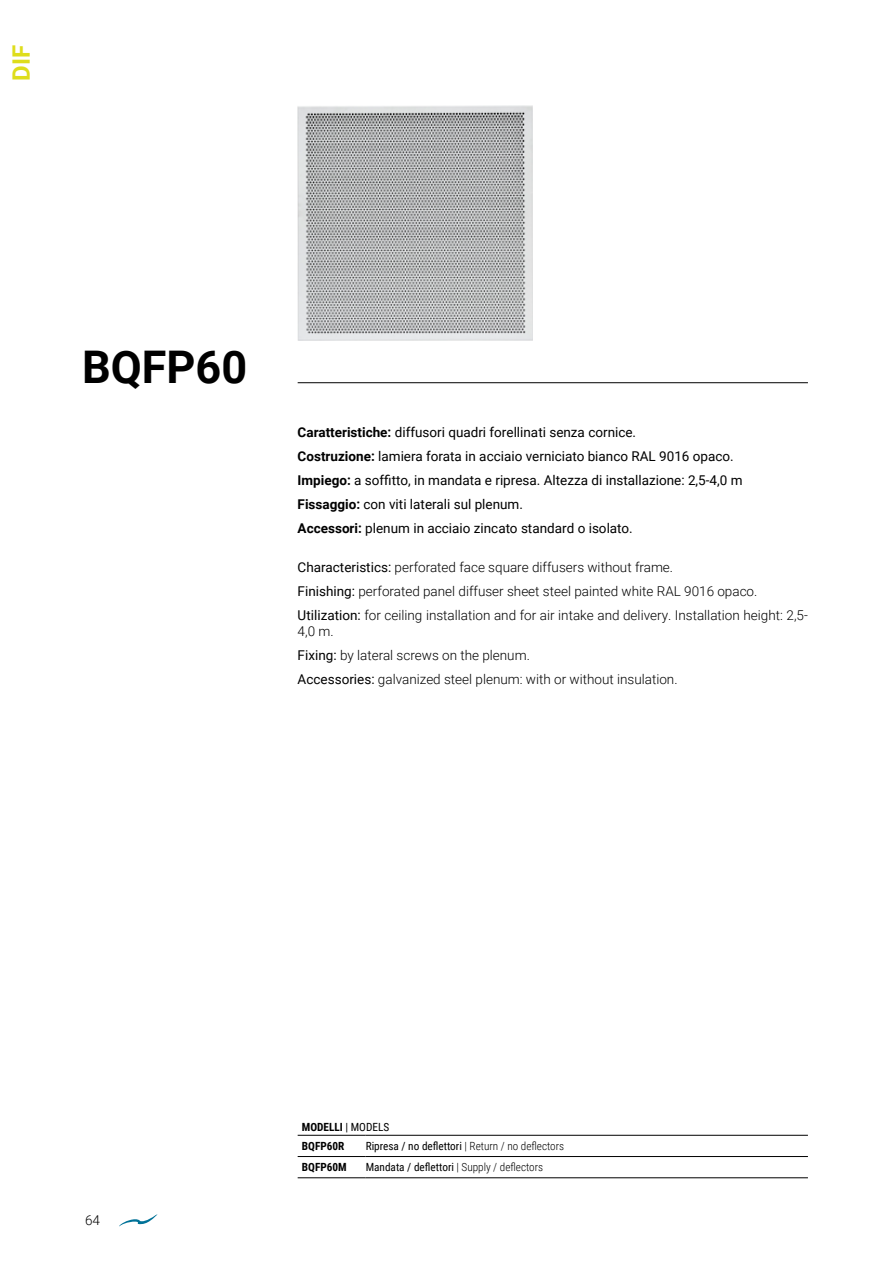
<style>
.page{position:relative;width:893px;height:1263px;background:#fff}
.page>*{position:absolute;margin:0;border:0;box-sizing:border-box;transform-origin:0 0}
.t1{font:700 45px "Roboto";color:#000}
.t2{font:700 24px "Roboto";color:#dedd1b}
.t3{font:300 13.5px/24px "Roboto";color:#000}
.t4{font:13.5px/24px "Roboto";color:#000}
.t5{font:11.25px "Roboto Condensed";color:#000}
.t6{font:700 11.25px/18.8px "Roboto Condensed";color:#000}
.s1{font-weight:700}
.s2{font-weight:400}
.s3{font-weight:300}
</style>
<div class="page">
<svg style="left:119px;top:1214px;width:39px;height:12px"></svg>
<img style="left:298px;top:106px;width:234px;height:234px">
<hr style="left:298px;top:382px;width:510px;height:1px;background:#000">
<hr style="left:298px;top:1135px;width:68px;height:1px;background:#000">
<hr style="left:366px;top:1135px;width:442px;height:1px;background:#000">
<hr style="left:298px;top:1156px;width:68px;height:1px;background:#000">
<hr style="left:366px;top:1156px;width:442px;height:1px;background:#000">
<hr style="left:298px;top:1177px;width:68px;height:1px;background:#000">
<hr style="left:366px;top:1177px;width:442px;height:1px;background:#000">
<h2 class="t2" style="left:4px;top:81px;width:37px;rotate:-90deg">DIF</h2>
<h1 class="t1" style="left:82px;top:336px;width:167px">BQFP60</h1>
<p class="t4" style="left:298px;top:419px;width:446px"><span class="s1">Caratteristiche:</span> diffusori quadri forellinati senza cornice.<br><span class="s1">Costruzione:</span> lamiera forata in acciaio verniciato bianco RAL 9016 opaco.<br><span class="s1">Impiego:</span> a soffitto, in mandata e ripresa. Altezza di installazione: 2,5-4,0 m <span class="s1">Fissaggio:</span> con viti laterali sul plenum.<br><span class="s1">Accessori:</span> plenum in acciaio zincato standard o isolato.</p>
<p class="t3" style="left:298px;top:554px;width:512px"><span class="s2">Characteristics:</span> perforated face square diffusers without frame.<br><span class="s2">Finishing:</span> perforated panel diffuser sheet steel painted white RAL 9016 opaco.<br><span class="s2">Utilization:</span> for ceiling installation and for air intake and delivery. Installation height: 2,5-</p>
<p class="t3" style="left:298px;top:619px;width:381px">4,0 m.<br><span class="s2">Fixing:</span> by lateral screws on the plenum.<br><span class="s2">Accessories:</span> galvanized steel plenum: with or without insulation.</p>
<p class="t3" style="left:85px;top:1208px;width:16px">64</p>
<p class="t6" style="left:302px;top:1117px;width:89px">MODELLI <span class="s2">| MODELS<br></span>BQFP60R</p>
<p class="t5" style="left:366px;top:1138px;width:200px">Ripresa / no deflettori <span class="s3">| Return / no deflectors</span></p>
<p class="t6" style="left:302px;top:1157px;width:46px">BQFP60M</p>
<p class="t5" style="left:366px;top:1159px;width:179px">Mandata / deflettori <span class="s3">| Supply / deflectors</span></p>
</div>
